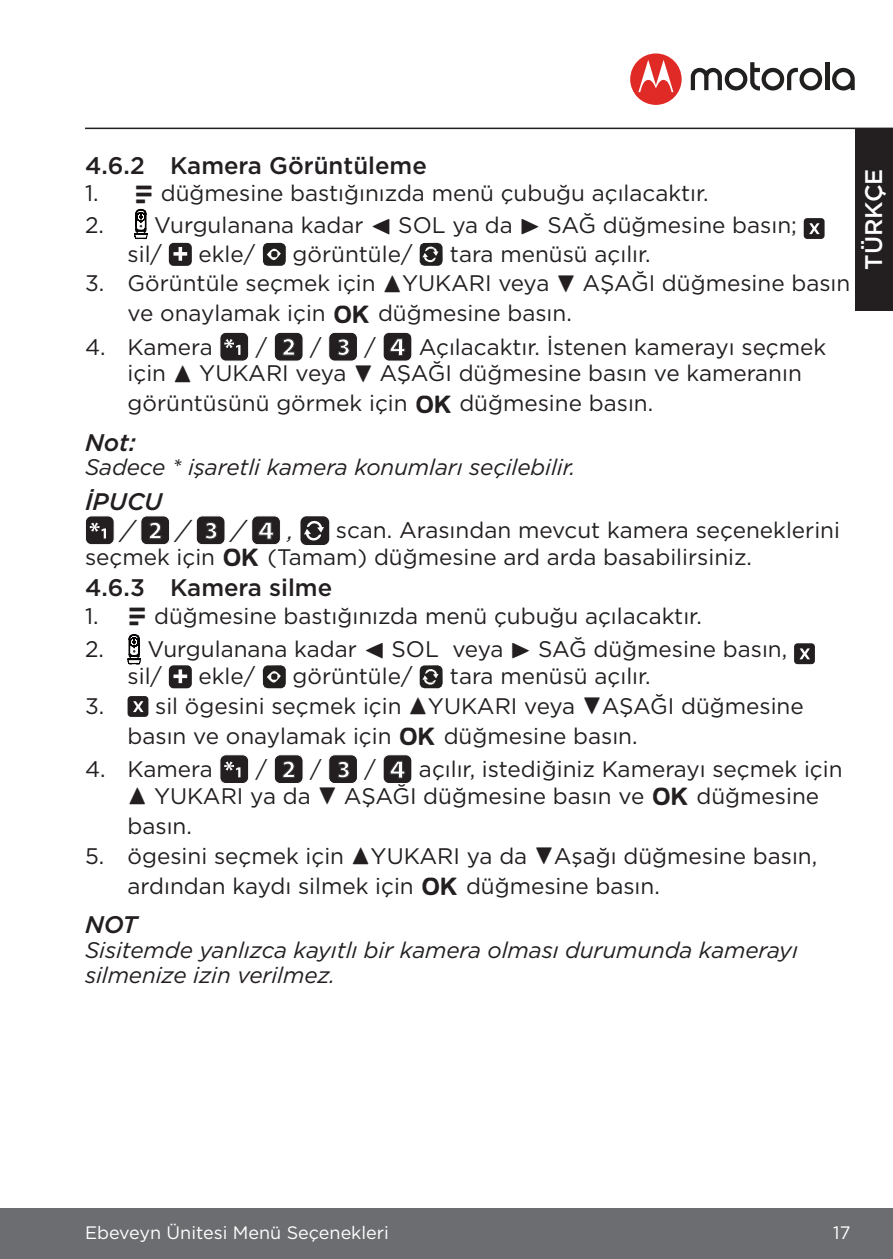
<style>
.page{position:relative;width:893px;height:1259px;background:#fff}
.page>*{position:absolute;margin:0;border:0;box-sizing:border-box;transform-origin:0 0}
.t1{font:500 24px "Gotham";color:#231f20}
.t2{font:italic 500 24px "Gotham";color:#231f20}
.t3{font:500 24px "Gotham";color:#fff}
.t4{font:italic 24px "Gotham";color:#231f20}
.t5{font:22.5px/30px "Gotham";color:#231f20}
.t6{font:italic 22.5px/25.5px "Gotham";letter-spacing:-.005em;color:#231f20}
.t7{font:18px "Gotham";color:#fff}
.s1{font-family:"MBP33 36"}
</style>
<div class="page">
<div style="left:0;top:1208px;width:893px;height:51px;background:#6c6d70"></div>
<hr style="left:85px;top:128px;width:808px;height:1px;background:#231f20">
<div style="left:855px;top:128px;width:38px;height:182px;background:#231f20"></div>
<div style="left:630px;top:53px;width:52px;height:52px;background:#e02a26;border-radius:50%"></div>
<svg style="left:638px;top:60px;width:35px;height:32px"></svg>
<svg style="left:832px;top:68px;width:23px;height:22px"></svg>
<hr style="left:825px;top:62px;width:4px;height:28px;background:#221f1f">
<svg style="left:691px;top:62px;width:131px;height:28px"></svg>
<svg style="left:134px;top:208px;width:14px;height:31px"></svg>
<div style="left:804px;top:218px;width:21px;height:21px;background:#231f20;border-radius:3px"></div>
<svg style="left:809px;top:223px;width:11px;height:11px"></svg>
<div style="left:169px;top:243px;width:23px;height:23px;background:#231f20;border-radius:5px"></div>
<svg style="left:173px;top:247px;width:14px;height:14px"></svg>
<svg style="left:263px;top:243px;width:23px;height:23px"></svg>
<svg style="left:420px;top:243px;width:23px;height:23px"></svg>
<div style="left:220px;top:332px;width:29px;height:29px;background:#231f20;border-radius:6px"></div>
<div style="left:220px;top:332px;width:29px;height:29px;border:1px solid #fff;border-radius:6px"></div>
<svg style="left:224px;top:339px;width:16px;height:16px"></svg>
<div style="left:274px;top:332px;width:29px;height:29px;background:#231f20;border-radius:6px"></div>
<div style="left:274px;top:332px;width:29px;height:29px;border:1px solid #fff;border-radius:6px"></div>
<svg style="left:283px;top:338px;width:12px;height:17px"></svg>
<div style="left:329px;top:332px;width:28px;height:29px;background:#231f20;border-radius:6px"></div>
<div style="left:328px;top:332px;width:30px;height:29px;border:1px solid #fff;border-radius:6px"></div>
<svg style="left:338px;top:339px;width:11px;height:17px"></svg>
<div style="left:383px;top:332px;width:29px;height:29px;background:#231f20;border-radius:6px"></div>
<div style="left:383px;top:332px;width:29px;height:29px;border:1px solid #fff;border-radius:6px"></div>
<svg style="left:390px;top:338px;width:15px;height:18px"></svg>
<div style="left:85px;top:516px;width:29px;height:28px;background:#231f20;border-radius:6px"></div>
<div style="left:85px;top:515px;width:30px;height:30px;border:1px solid #fff;border-radius:6px"></div>
<svg style="left:90px;top:522px;width:16px;height:16px"></svg>
<div style="left:141px;top:516px;width:29px;height:28px;background:#231f20;border-radius:6px"></div>
<div style="left:140px;top:515px;width:30px;height:30px;border:1px solid #fff;border-radius:6px"></div>
<svg style="left:149px;top:522px;width:12px;height:17px"></svg>
<div style="left:196px;top:516px;width:29px;height:28px;background:#231f20;border-radius:6px"></div>
<div style="left:196px;top:515px;width:29px;height:30px;border:1px solid #fff;border-radius:6px"></div>
<svg style="left:205px;top:522px;width:12px;height:17px"></svg>
<div style="left:252px;top:516px;width:28px;height:28px;background:#231f20;border-radius:6px"></div>
<div style="left:251px;top:515px;width:30px;height:30px;border:1px solid #fff;border-radius:6px"></div>
<svg style="left:258px;top:522px;width:16px;height:17px"></svg>
<div style="left:300px;top:516px;width:29px;height:29px;background:#231f20;border-radius:6px"></div>
<svg style="left:304px;top:520px;width:20px;height:21px"></svg>
<svg style="left:127px;top:634px;width:14px;height:30px"></svg>
<div style="left:794px;top:643px;width:21px;height:21px;background:#231f20;border-radius:3px"></div>
<svg style="left:799px;top:648px;width:11px;height:11px"></svg>
<div style="left:169px;top:665px;width:23px;height:23px;background:#231f20;border-radius:5px"></div>
<svg style="left:173px;top:669px;width:14px;height:14px"></svg>
<svg style="left:263px;top:665px;width:23px;height:23px"></svg>
<svg style="left:420px;top:665px;width:23px;height:23px"></svg>
<div style="left:128px;top:696px;width:20px;height:21px;background:#231f20;border-radius:3px"></div>
<svg style="left:133px;top:701px;width:11px;height:11px"></svg>
<div style="left:220px;top:755px;width:29px;height:28px;background:#231f20;border-radius:6px"></div>
<div style="left:220px;top:754px;width:29px;height:30px;border:1px solid #fff;border-radius:6px"></div>
<svg style="left:224px;top:761px;width:16px;height:16px"></svg>
<div style="left:274px;top:755px;width:29px;height:28px;background:#231f20;border-radius:6px"></div>
<div style="left:274px;top:754px;width:29px;height:30px;border:1px solid #fff;border-radius:6px"></div>
<svg style="left:283px;top:761px;width:12px;height:17px"></svg>
<div style="left:329px;top:755px;width:28px;height:28px;background:#231f20;border-radius:6px"></div>
<div style="left:328px;top:754px;width:30px;height:30px;border:1px solid #fff;border-radius:6px"></div>
<svg style="left:338px;top:761px;width:11px;height:17px"></svg>
<div style="left:383px;top:755px;width:29px;height:28px;background:#231f20;border-radius:6px"></div>
<div style="left:383px;top:754px;width:29px;height:30px;border:1px solid #fff;border-radius:6px"></div>
<svg style="left:390px;top:761px;width:15px;height:17px"></svg>
<p class="t1" style="left:85px;top:149px;width:343px">4.6.2 Kamera Görüntüleme</p>
<p class="t5" style="left:85px;top:178px;width:625px">1. <span class="s1">M</span> düğmesine bastığınızda menü çubuğu açılacaktır.</p>
<p class="t5" style="left:128px;top:211px;width:671px;line-height:28.5px;text-indent:-43px">2. Vurgulanana kadar <span class="s1">&lt;</span> SOL ya da <span class="s1">&gt;</span> SAĞ düğmesine basın; sil/</p>
<p class="t5" style="left:198px;top:238px;width:58px">ekle/</p>
<p class="t5" style="left:293px;top:238px;width:121px">görüntüle/</p>
<p class="t5" style="left:450px;top:238px;width:202px">tara menüsü açılır.</p>
<p class="t5" style="left:128px;top:268px;width:724px;text-indent:-43px">3. Görüntüle seçmek için <span class="s1">+</span>YUKARI veya <span class="s1">-</span> AŞAĞI düğmesine basın ve onaylamak için <span class="s1">O</span> düğmesine basın.</p>
<p class="t5" style="left:85px;top:331px;width:129px">4. Kamera</p>
<p class="t5" style="left:256px;top:331px;width:13px">/</p>
<p class="t5" style="left:310px;top:331px;width:13px">/</p>
<p class="t5" style="left:365px;top:331px;width:13px">/</p>
<p class="t5" style="left:128px;top:333px;width:700px;line-height:26.4px;text-indent:291px">Açılacaktır. İstenen kamerayı seçmek için <span class="s1">+</span> YUKARI veya <span class="s1">-</span> AŞAĞI düğmesine basın ve kameranın</p>
<p class="t5" style="left:128px;top:388px;width:527px">görüntüsünü görmek için <span class="s1">O</span> düğmesine basın.</p>
<p class="t2" style="left:85px;top:427px;width:52px">Not:</p>
<p class="t6" style="left:85px;top:454px;width:492px">Sadece * işaretli kamera konumları seçilebilir.</p>
<p class="t2" style="left:85px;top:486px;width:79px">İPUCU</p>
<p class="t4" style="left:121px;top:515px;width:14px">/</p>
<p class="t4" style="left:177px;top:515px;width:14px">/</p>
<p class="t4" style="left:232px;top:515px;width:14px">/</p>
<p class="t5" style="left:85px;top:516px;width:756px;line-height:26.4px;text-indent:251px">scan. Arasından mevcut kamera seçeneklerini seçmek için <span class="s1">O</span> (Tamam) düğmesine ard arda basabilirsiniz.</p>
<p class="t1" style="left:85px;top:572px;width:249px">4.6.3 Kamera silme</p>
<p class="t5" style="left:85px;top:600px;width:618px">1. <span class="s1">M</span> düğmesine bastığınızda menü çubuğu açılacaktır.</p>
<p class="t5" style="left:128px;top:635px;width:661px;line-height:27px;text-indent:-43px">2. Vurgulanana kadar <span class="s1">&lt;</span> SOL veya <span class="s1">&gt;</span> SAĞ düğmesine basın, sil/</p>
<p class="t4" style="left:288px;top:515px;width:7px">,</p>
<p class="t5" style="left:198px;top:661px;width:58px">ekle/</p>
<p class="t5" style="left:293px;top:661px;width:121px">görüntüle/</p>
<p class="t5" style="left:450px;top:661px;width:202px">tara menüsü açılır.</p>
<p class="t5" style="left:128px;top:690px;width:678px;text-indent:-43px">3. sil ögesini seçmek için <span class="s1">+</span>YUKARI veya <span class="s1">-</span>AŞAĞI düğmesine basın ve onaylamak için <span class="s1">O</span> düğmesine basın.</p>
<p class="t5" style="left:85px;top:753px;width:129px">4. Kamera</p>
<p class="t5" style="left:256px;top:753px;width:13px">/</p>
<p class="t5" style="left:310px;top:753px;width:13px">/</p>
<p class="t5" style="left:365px;top:753px;width:13px">/</p>
<p class="t5" style="left:128px;top:755px;width:716px;line-height:26.4px;text-indent:291px">açılır, istediğiniz Kamerayı seçmek için <span class="s1">+</span> YUKARI ya da <span class="s1">-</span> AŞAĞI düğmesine basın ve <span class="s1">O</span> düğmesine</p>
<p class="t5" style="left:128px;top:810px;width:66px">basın.</p>
<p class="t5" style="left:128px;top:840px;width:691px;text-indent:-43px">5. ögesini seçmek için <span class="s1">+</span>YUKARI ya da <span class="s1">-</span>Aşağı düğmesine basın, ardından kaydı silmek için <span class="s1">O</span> düğmesine basın.</p>
<p class="t2" style="left:85px;top:909px;width:54px">NOT</p>
<p class="t6" style="left:85px;top:936px;width:714px">Sisitemde yanlızca kayıtlı bir kamera olması durumunda kamerayı silmenize izin verilmez.</p>
<p class="t3" style="left:858px;top:269px;width:102px;rotate:-90deg">TÜRKÇE</p>
<p class="t7" style="left:85px;top:1221px;width:305px">Ebeveyn Ünitesi Menü Seçenekleri</p>
<p class="t7" style="left:833px;top:1221px;width:19px">17</p>
</div>
